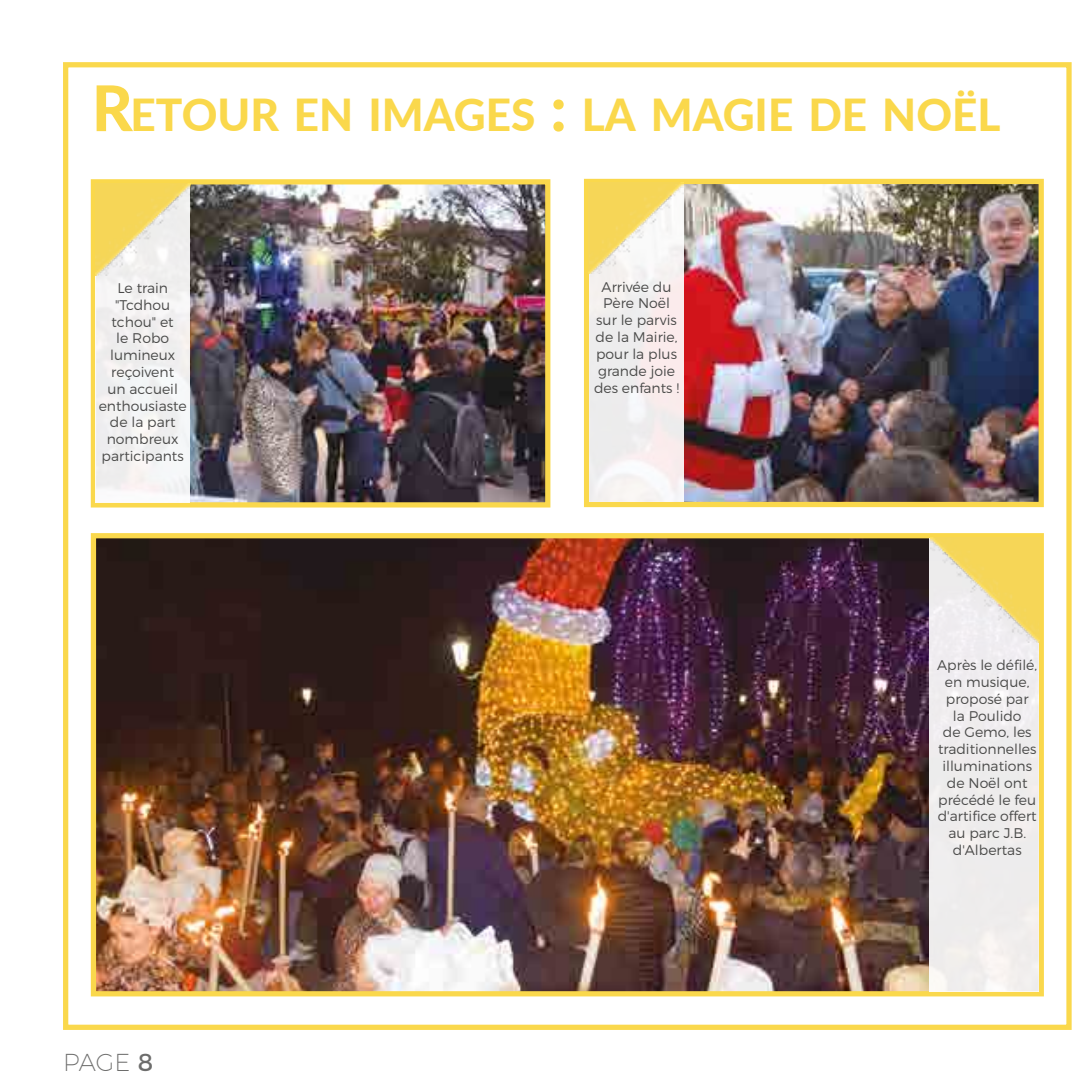
<style>
.page{position:relative;width:1092px;height:1092px;background:#fff}
.page>*{position:absolute;margin:0;border:0;box-sizing:border-box;transform-origin:0 0}
.t1{font:800 44.1px "Lato";color:#fad84c}
.t2{font:200 24.5px "Montserrat";color:#6d6d6c}
.t3{font:300 14px/16.8px "Montserrat";color:#4a4a49;text-align:center}
.s1{font-size:63px}
.s2{font-weight:400}
</style>
<div class="page">
<img style="left:97px;top:539px;width:832px;height:451px">
<div style="left:91px;top:533px;width:952px;height:463px;border:5px solid #fad84c"></div>
<img style="left:683px;top:185px;width:354px;height:316px">
<div style="left:584px;top:179px;width:459px;height:328px;border:5px solid #fad84c"></div>
<div style="left:589px;top:184px;width:94px;height:318px;background:#f4eced"></div>
<img style="left:190px;top:185px;width:354px;height:316px">
<div style="left:91px;top:179px;width:459px;height:328px;border:5px solid #fad84c"></div>
<div style="left:63px;top:62px;width:1008px;height:967px;border:5px solid #fad84c"></div>
<img style="left:588px;top:182px;width:96px;height:92px">
<div style="left:95px;top:184px;width:95px;height:318px;background:#f2f1f1"></div>
<img style="left:95px;top:184px;width:95px;height:91px">
<div style="left:929px;top:537px;width:110px;height:454px;background:#eeeced"></div>
<img style="left:930px;top:537px;width:109px;height:105px">
<h1 class="t1" style="left:92px;top:82px;width:910px"><span class="s1">R</span>ETOUR EN IMAGES <span class="s1">:</span> LA MAGIE DE NOËL</h1>
<p class="t3" style="left:99px;top:279px;width:89px">Le train "Tcdhou tchou" et<br>le Robo lumineux reçoivent<br>un accueil enthousiaste de la part nombreux participants</p>
<h2 class="t2" style="left:63px;top:1047px;width:91px">PAGE <span class="s2">8</span></h2>
<p class="t3" style="left:594px;top:278px;width:87px">Arrivée du<br>Père Noël sur le parvis de la Mairie, pour la plus grande joie des enfants !</p>
<p class="t3" style="left:937px;top:656px;width:101px">Après le défilé, en musique, proposé par<br>la Poulido<br>de Gemo, les traditionnelles illuminations de Noël ont précédé le feu d'artifice offert au parc J.B. d'Albertas</p>
</div>
